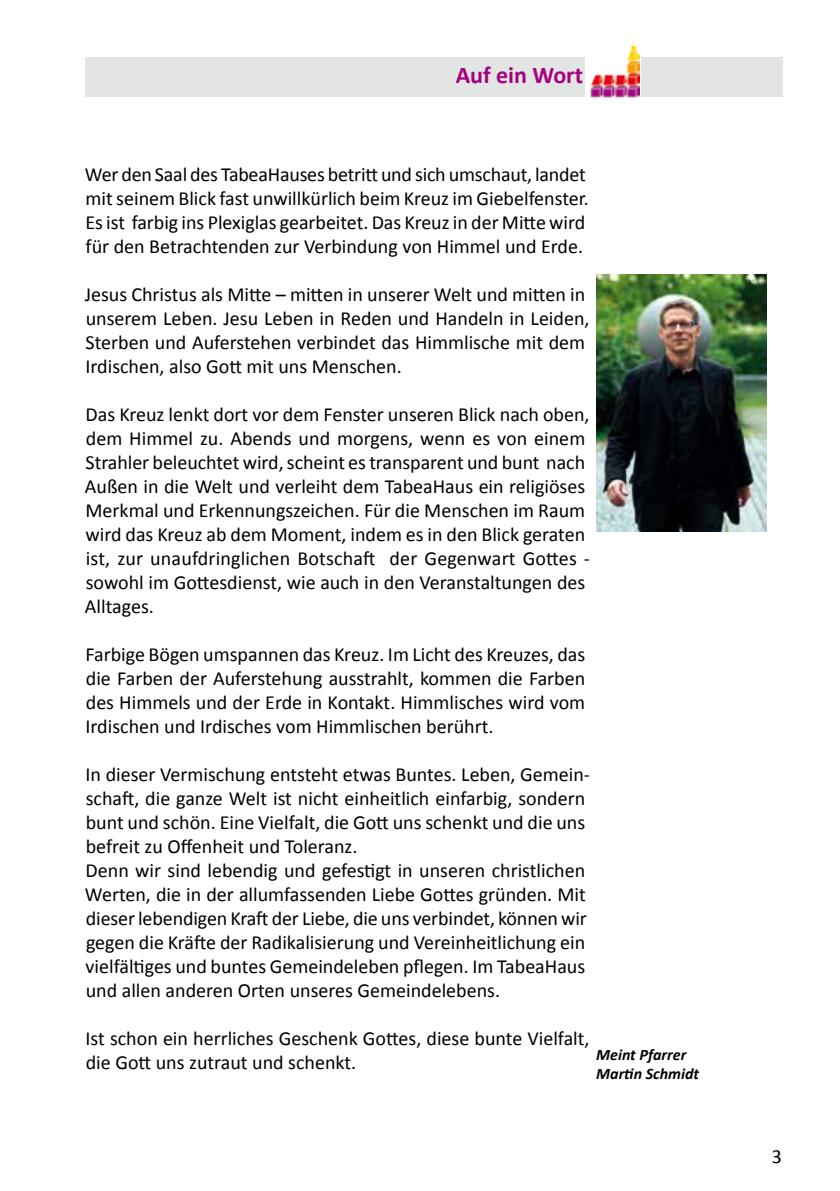
<style>
.page{position:relative;width:840px;height:1191px;background:#fff}
.page>*{position:absolute;margin:0;border:0;box-sizing:border-box;transform-origin:0 0}
.t1{font:700 24px "Calibri";color:#a5027d}
.t2{font:20px/24px "Calibri";color:#000}
.t3{font:italic 700 16px/19px "Calibri";color:#000}
</style>
<div class="page">
<div style="left:85px;top:57px;width:500px;height:39px;background:#e3e4e4"></div>
<div style="left:641px;top:57px;width:141px;height:39px;background:#e3e4e4"></div>
<img style="left:590px;top:43px;width:49px;height:55px">
<img style="left:596px;top:275px;width:170px;height:256px">
<p class="t1" style="left:455px;top:60px;width:129px">Auf ein Wort</p>
<p class="t2" style="left:85px;top:162px;width:505px">Wer den Saal des TabeaHauses betritt und sich umschaut, landet mit seinem Blick fast unwillkürlich beim Kreuz im Giebelfenster.<br>Es ist farbig ins Plexiglas gearbeitet. Das Kreuz in der Mitte wird für den Betrachtenden zur Verbindung von Himmel und Erde.</p>
<p class="t2" style="left:85px;top:282px;width:506px">Jesus Christus als Mitte – mitten in unserer Welt und mitten in unserem Leben. Jesu Leben in Reden und Handeln in Leiden, Sterben und Auferstehen verbindet das Himmlische mit dem Irdischen, also Gott mit uns Menschen.</p>
<p class="t2" style="left:85px;top:402px;width:506px">Das Kreuz lenkt dort vor dem Fenster unseren Blick nach oben, dem Himmel zu. Abends und morgens, wenn es von einem Strahler beleuchtet wird, scheint es transparent und bunt nach Außen in die Welt und verleiht dem TabeaHaus ein religiöses Merkmal und Erkennungszeichen. Für die Menschen im Raum wird das Kreuz ab dem Moment, indem es in den Blick geraten ist, zur unaufdringlichen Botschaft der Gegenwart Gottes - sowohl im Gottesdienst, wie auch in den Veranstaltungen des Alltages.</p>
<p class="t2" style="left:85px;top:642px;width:501px;text-align:justify">Farbige Bögen umspannen das Kreuz. Im Licht des Kreuzes, das die Farben der Auferstehung ausstrahlt, kommen die Farben des Himmels und der Erde in Kontakt. Himmlisches wird vom Irdischen und Irdisches vom Himmlischen berührt.</p>
<p class="t2" style="left:85px;top:762px;width:506px">In dieser Vermischung entsteht etwas Buntes. Leben, Gemein&shy;schaft, die ganze Welt ist nicht einheitlich einfarbig, sondern bunt und schön. Eine Vielfalt, die Gott uns schenkt und die uns befreit zu Offenheit und Toleranz.<br>Denn wir sind lebendig und gefestigt in unseren christlichen Werten, die in der allumfassenden Liebe Gottes gründen. Mit dieser lebendigen Kraft der Liebe, die uns verbindet, können wir gegen die Kräfte der Radikalisierung und Vereinheitlichung ein vielfältiges und buntes Gemeindeleben pflegen. Im TabeaHaus und allen anderen Orten unseres Gemeindelebens.</p>
<p class="t2" style="left:85px;top:1026px;width:505px">Ist schon ein herrliches Geschenk Gottes, diese bunte Vielfalt, die Gott uns zutraut und schenkt.</p>
<p class="t3" style="left:596px;top:1045px;width:104px">Meint Pfarrer<br>Martin Schmidt</p>
<p class="t2" style="left:771px;top:1144px;width:12px">3</p>
</div>
